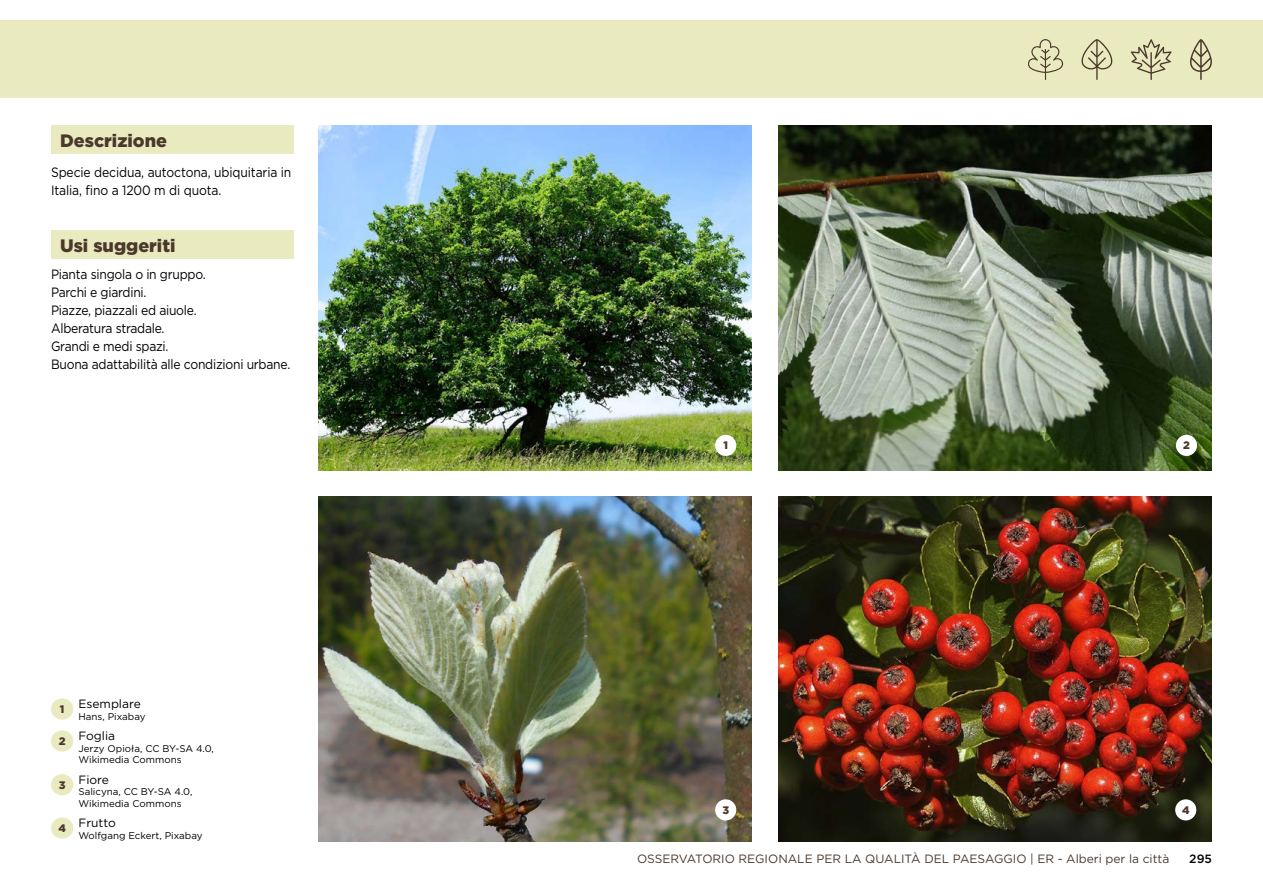
<style>
.page{position:relative;width:1263px;height:893px;background:#fff}
.page>*{position:absolute;margin:0;border:0;box-sizing:border-box;transform-origin:0 0}
.t1{font:900 18px "Gotham";color:#4b382b}
.t2{font:13.5px/18px "Gotham";letter-spacing:-.02em;color:#000;scale:.9 1}
.t3{font:12px "Gotham";color:#4b382b}
.t4{font:12px "Gotham";color:#000}
.t5{font:500 12px "Gotham";color:#000}
.t6{font:900 10.95px "Gotham";color:#4b382b}
.t7{font:9.75px/11.7px "Gotham";color:#000}
</style>
<div class="page">
<div style="left:0;top:20px;width:1263px;height:77px;background:#e9eac0"></div>
<svg style="left:1081px;top:39px;width:32px;height:41px"></svg>
<svg style="left:1131px;top:39px;width:40px;height:41px"></svg>
<svg style="left:1190px;top:39px;width:22px;height:41px"></svg>
<svg style="left:1028px;top:39px;width:35px;height:41px"></svg>
<img style="left:318px;top:497px;width:433px;height:345px">
<img style="left:779px;top:497px;width:433px;height:345px">
<div style="left:715px;top:799px;width:21px;height:21px;background:#fff;border-radius:50%"></div>
<div style="left:1175px;top:799px;width:21px;height:21px;background:#fff;border-radius:50%"></div>
<img style="left:318px;top:125px;width:433px;height:346px">
<img style="left:779px;top:125px;width:433px;height:346px">
<div style="left:715px;top:435px;width:21px;height:21px;background:#fff;border-radius:50%"></div>
<div style="left:1176px;top:435px;width:21px;height:21px;background:#fff;border-radius:50%"></div>
<div style="left:51px;top:230px;width:242px;height:29px;background:#e9eac0"></div>
<div style="left:51px;top:125px;width:242px;height:29px;background:#e9eac0"></div>
<div style="left:51px;top:698px;width:22px;height:22px;background:#e9eac0;border-radius:50%"></div>
<div style="left:51px;top:730px;width:22px;height:22px;background:#e9eac0;border-radius:50%"></div>
<div style="left:51px;top:774px;width:22px;height:21px;background:#e9eac0;border-radius:50%"></div>
<div style="left:51px;top:817px;width:22px;height:22px;background:#e9eac0;border-radius:50%"></div>
<h1 class="t1" style="left:60px;top:128px;width:108px">Descrizione</h1>
<p class="t2" style="left:51px;top:163px;width:269px">Specie decidua, autoctona, ubiquitaria in<br>Italia, fino a 1200 m di quota.</p>
<h1 class="t1" style="left:60px;top:233px;width:117px">Usi suggeriti</h1>
<p class="t2" style="left:51px;top:265px;width:267px">Pianta singola o in gruppo.<br>Parchi e giardini.<br>Piazze, piazzali ed aiuole.<br>Alberatura stradale.<br>Grandi e medi spazi.<br>Buona adattabilità alle condizioni urbane.</p>
<p class="t6" style="left:60px;top:701px;width:6px">1</p>
<p class="t6" style="left:59px;top:733px;width:8px">2</p>
<p class="t4" style="left:78px;top:696px;width:64px">Esemplare</p>
<p class="t7" style="left:78px;top:710px;width:69px">Hans, Pixabay</p>
<p class="t4" style="left:78px;top:728px;width:38px">Foglia</p>
<p class="t7" style="left:78px;top:742px;width:137px">Jerzy Opioła, CC BY-SA 4.0,<br>Wikimedia Commons</p>
<p class="t4" style="left:78px;top:772px;width:32px">Fiore</p>
<p class="t7" style="left:78px;top:786px;width:115px">Salicyna, CC BY-SA 4.0,<br>Wikimedia Commons</p>
<p class="t6" style="left:59px;top:777px;width:8px">3</p>
<p class="t4" style="left:58px;top:815px;width:59px"><sub>4</sub> Frutto</p>
<p class="t7" style="left:78px;top:829px;width:126px">Wolfgang Eckert, Pixabay</p>
<p class="t6" style="left:723px;top:438px;width:6px">1</p>
<p class="t6" style="left:1183px;top:438px;width:8px">2</p>
<p class="t6" style="left:722px;top:802px;width:8px">3</p>
<p class="t6" style="left:1182px;top:802px;width:9px">4</p>
<p class="t3" style="left:637px;top:851px;width:534px">OSSERVATORIO REGIONALE PER LA QUALITÀ DEL PAESAGGIO | ER - Alberi per la città</p>
<p class="t5" style="left:1189px;top:850px;width:24px">295</p>
</div>
